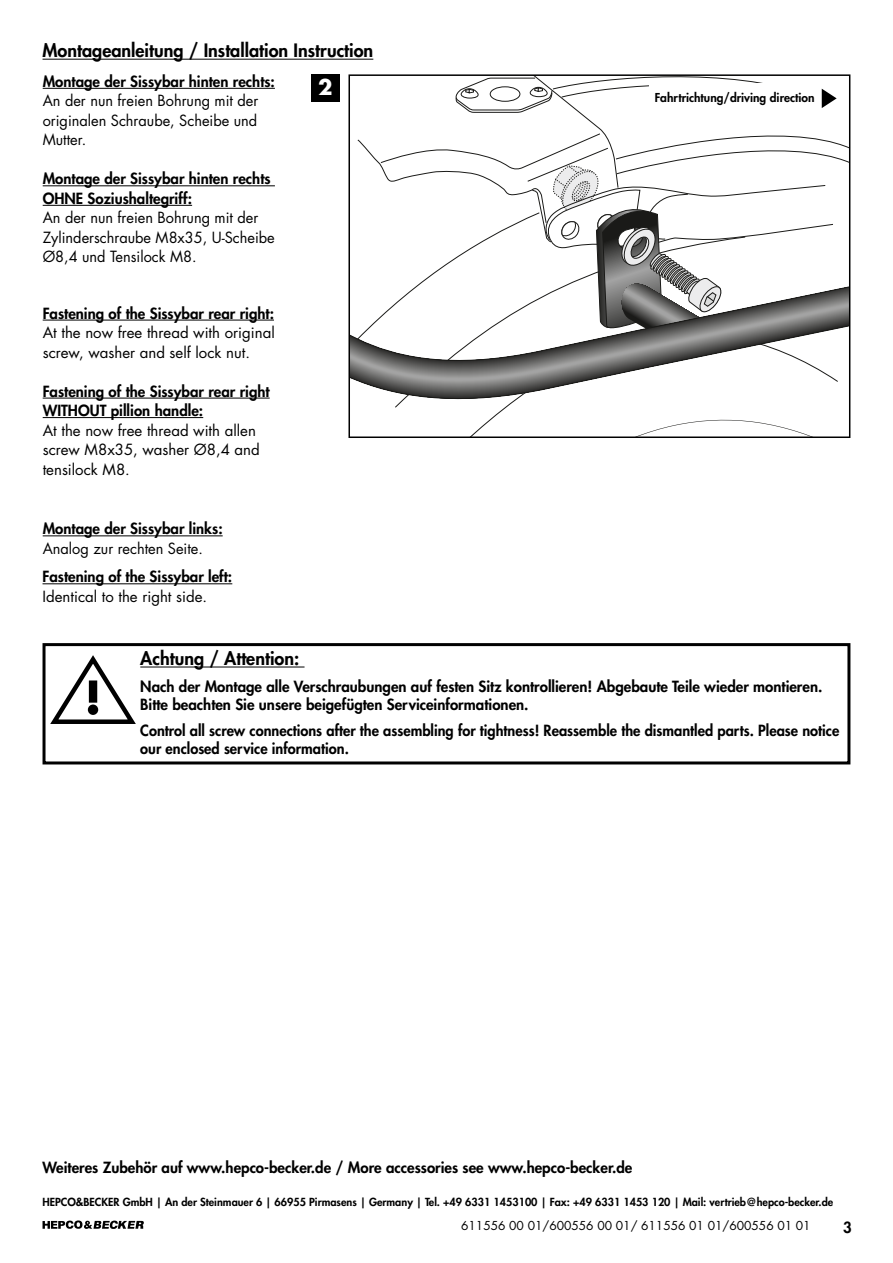
<style>
.page{position:relative;width:893px;height:1263px;background:#fff}
.page>*{position:absolute;margin:0;border:0;box-sizing:border-box;transform-origin:0 0}
.t1{font:700 21px "Futura Std";color:#fff}
.t2{font:800 18px "Futura Std";color:#000}
.t3{font:800 15px/18px "Futura Std";color:#000}
.t4{font:15px/19.5px "Futura Std";color:#000}
.t5{font:12px "Futura Std";color:#000}
.t6{font:800 12px "Futura Std";color:#000}
.t7{font:800 10.8px "Futura Std";color:#000}
</style>
<div class="page">
<svg style="left:43px;top:1220px;width:101px;height:9px"></svg>
<svg style="left:640px;top:424px;width:168px;height:11px"></svg>
<svg style="left:360px;top:382px;width:408px;height:42px"></svg>
<hr style="left:140px;top:666px;width:165px;height:1px;background:#000">
<div style="left:43px;top:643px;width:807px;height:121px;border:3px solid #000"></div>
<svg style="left:46px;top:653px;width:90px;height:73px"></svg>
<div style="left:311px;top:74px;width:29px;height:28px;background:#000"></div>
<hr style="left:43px;top:88px;width:232px;height:1px;background:#000">
<hr style="left:43px;top:185px;width:232px;height:1px;background:#000">
<hr style="left:43px;top:205px;width:149px;height:1px;background:#000">
<hr style="left:43px;top:535px;width:180px;height:1px;background:#000">
<hr style="left:43px;top:320px;width:231px;height:1px;background:#000">
<hr style="left:43px;top:398px;width:227px;height:1px;background:#000">
<hr style="left:43px;top:417px;width:160px;height:1px;background:#000">
<hr style="left:43px;top:583px;width:189px;height:1px;background:#000">
<hr style="left:43px;top:59px;width:330px;height:1px;background:#000">
<svg style="left:349px;top:75px;width:501px;height:307px"></svg>
<p class="t2" style="left:43px;top:39px;width:332px">Montageanleitung / Installation Instruction</p>
<p class="t3" style="left:43px;top:72px;width:234px">Montage der Sissybar hinten rechts:</p>
<p class="t4" style="left:43px;top:91px;width:217px;text-align:justify">An der nun freien Bohrung mit der originalen Schraube, Scheibe und Mutter.</p>
<p class="t3" style="left:43px;top:169px;width:229px;line-height:19.5px">Montage der Sissybar hinten rechts<br>OHNE Soziushaltegriff:</p>
<p class="t4" style="left:43px;top:208px;width:234px">An der nun freien Bohrung mit der<br>Zylinderschraube M8x35, U-Scheibe<br>Ø8,4 und Tensilock M8.</p>
<p class="t3" style="left:43px;top:304px;width:233px">Fastening of the Sissybar rear right:</p>
<p class="t4" style="left:43px;top:323px;width:234px">At the now free thread with original screw, washer and self lock nut.</p>
<p class="t3" style="left:43px;top:381px;width:228px;line-height:19.5px">Fastening of the Sissybar rear right<br>WITHOUT pillion handle:</p>
<p class="t4" style="left:43px;top:420px;width:219px">At the now free thread with allen screw M8x35, washer Ø8,4 and tensilock M8.</p>
<p class="t3" style="left:43px;top:520px;width:181px">Montage der Sissybar links:</p>
<p class="t4" style="left:43px;top:539px;width:162px">Analog zur rechten Seite.</p>
<p class="t3" style="left:43px;top:568px;width:191px">Fastening of the Sissybar left:</p>
<p class="t4" style="left:43px;top:587px;width:166px">Identical to the right side.</p>
<h1 class="t1" style="left:318px;top:73px;width:16px">2</h1>
<p class="t6" style="left:655px;top:90px;width:161px">Fahrtrichtung/driving direction</p>
<p class="t2" style="left:140px;top:647px;width:161px">Achtung / Attention:</p>
<p class="t3" style="left:140px;top:677px;width:684px">Nach der Montage alle Verschraubungen auf festen Sitz kontrollieren! Abgebaute Teile wieder montieren.<br>Bitte beachten Sie unsere beigefügten Serviceinformationen.</p>
<p class="t3" style="left:140px;top:722px;width:700px">Control all screw connections after the assembling for tightness! Reassemble the dismantled parts. Please notice our enclosed service information.</p>
<p class="t3" style="left:43px;top:1158px;width:591px">Weiteres Zubehör auf www.hepco-becker.de / More accessories see www.hepco-becker.de</p>
<p class="t7" style="left:43px;top:1195px;width:792px">HEPCO&amp;BECKER GmbH | An der Steinmauer 6 | 66955 Pirmasens | Germany | Tel. +49 6331 1453100 | Fax: +49 6331 1453 120 | Mail: vertrieb@hepco-becker.de</p>
<p class="t5" style="left:461px;top:1218px;width:351px">611556 00 01/600556 00 01/ 611556 01 01/600556 01 01</p>
<p class="t3" style="left:843px;top:1218px;width:10px">3</p>
</div>
